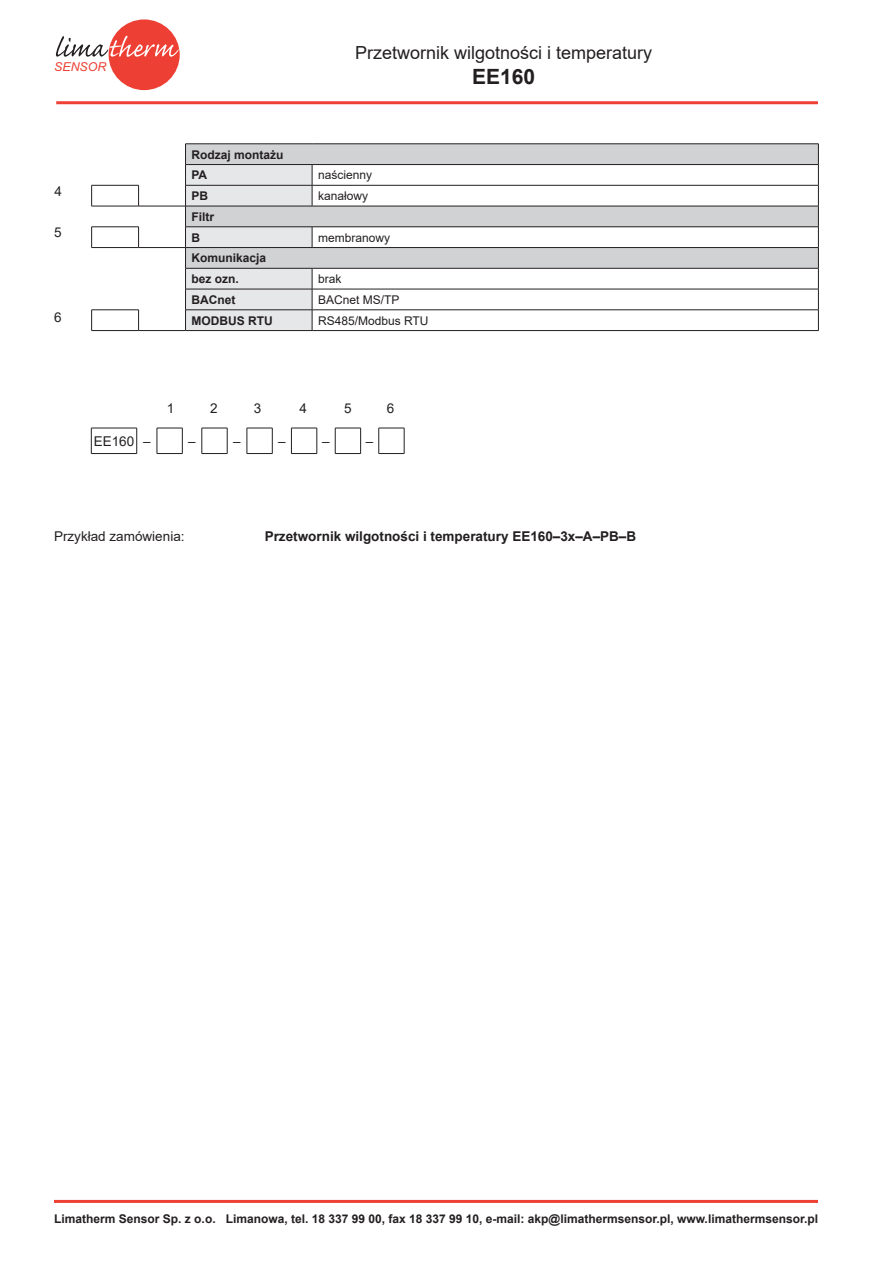
<style>
.page{position:relative;width:872px;height:1268px;background:#fff}
.page>*{position:absolute;margin:0;border:0;box-sizing:border-box;transform-origin:0 0}
.Do_spisu_treści{font:700 21px "Arial";color:#231f20}
.Do_spisu_treści-2{font:18px "Arial";color:#231f20}
.t1{font:700 13.5px "Arial";color:#231f20}
.Do_spisu_treści-3{font:13.5px "Arial";color:#231f20}
.t2{font:italic 12.3px "Arial";color:#ee3f34}
.Do_spisu_treści-4{font:700 12px "Arial";color:#231f20}
.t3{font:12px "Arial";color:#231f20}
</style>
<div class="page">
<hr style="left:54px;top:1199px;width:764px;height:3px;background:#ee3f34">
<div style="left:109px;top:19px;width:71px;height:71px;background:#ee3f34;border-radius:50%"></div>
<svg style="left:56px;top:36px;width:123px;height:21px"></svg>
<hr style="left:56px;top:101px;width:762px;height:3px;background:#ee3f34">
<div style="left:185px;top:144px;width:633px;height:20px;background:#d1d2d4"></div>
<div style="left:185px;top:206px;width:633px;height:21px;background:#d1d2d4"></div>
<div style="left:185px;top:247px;width:633px;height:21px;background:#d1d2d4"></div>
<hr style="left:185px;top:143px;width:127px;height:1px;background:#231f20">
<hr style="left:312px;top:143px;width:506px;height:1px;background:#231f20">
<hr style="left:312px;top:164px;width:506px;height:1px;background:#231f20">
<hr style="left:312px;top:185px;width:506px;height:1px;background:#231f20">
<hr style="left:139px;top:206px;width:46px;height:1px;background:#231f20">
<hr style="left:312px;top:206px;width:506px;height:1px;background:#231f20">
<hr style="left:312px;top:226px;width:506px;height:1px;background:#231f20">
<hr style="left:139px;top:247px;width:46px;height:1px;background:#231f20">
<hr style="left:312px;top:247px;width:506px;height:1px;background:#231f20">
<hr style="left:312px;top:268px;width:506px;height:1px;background:#231f20">
<hr style="left:312px;top:289px;width:506px;height:1px;background:#231f20">
<hr style="left:312px;top:309px;width:506px;height:1px;background:#231f20">
<svg style="left:818px;top:144px;width:1px;height:186px"></svg>
<hr style="left:139px;top:330px;width:46px;height:1px;background:#231f20">
<hr style="left:185px;top:330px;width:127px;height:1px;background:#231f20">
<hr style="left:312px;top:330px;width:506px;height:1px;background:#231f20">
<hr style="left:91px;top:185px;width:48px;height:1px;background:#231f20">
<svg style="left:91px;top:185px;width:1px;height:21px"></svg>
<svg style="left:138px;top:185px;width:1px;height:21px"></svg>
<hr style="left:91px;top:226px;width:48px;height:1px;background:#231f20">
<svg style="left:91px;top:227px;width:1px;height:20px"></svg>
<svg style="left:138px;top:227px;width:1px;height:20px"></svg>
<hr style="left:91px;top:309px;width:48px;height:1px;background:#231f20">
<svg style="left:91px;top:310px;width:1px;height:20px"></svg>
<svg style="left:138px;top:310px;width:1px;height:20px"></svg>
<hr style="left:91px;top:206px;width:48px;height:1px;background:#231f20">
<hr style="left:91px;top:247px;width:48px;height:1px;background:#231f20">
<hr style="left:91px;top:330px;width:48px;height:1px;background:#231f20">
<svg style="left:185px;top:144px;width:128px;height:186px"></svg>
<hr style="left:91px;top:427px;width:46px;height:1px;background:#231f20">
<svg style="left:91px;top:428px;width:1px;height:25px"></svg>
<svg style="left:136px;top:428px;width:1px;height:25px"></svg>
<hr style="left:91px;top:453px;width:46px;height:1px;background:#231f20">
<svg style="left:157px;top:427px;width:26px;height:27px"></svg>
<svg style="left:201px;top:427px;width:27px;height:27px"></svg>
<svg style="left:247px;top:427px;width:26px;height:27px"></svg>
<svg style="left:291px;top:427px;width:26px;height:27px"></svg>
<svg style="left:335px;top:427px;width:26px;height:27px"></svg>
<svg style="left:378px;top:427px;width:27px;height:27px"></svg>
<p class="t2" style="left:54px;top:58px;width:54px">SENSOR</p>
<p class="Do_spisu_treści-3" style="left:55px;top:182px;width:9px">4</p>
<p class="Do_spisu_treści-3" style="left:54px;top:223px;width:9px">5</p>
<p class="Do_spisu_treści-3" style="left:54px;top:307px;width:9px">6</p>
<p class="Do_spisu_treści-2" style="left:355px;top:40px;width:299px">Przetwornik wilgotności i temperatury</p>
<p class="Do_spisu_treści" style="left:472px;top:62px;width:65px">EE160</p>
<p class="Do_spisu_treści-4" style="left:191px;top:146px;width:94px">Rodzaj montażu</p>
<p class="Do_spisu_treści-4" style="left:191px;top:166px;width:17px">PA</p>
<p class="t3" style="left:318px;top:167px;width:56px">naścienny</p>
<p class="Do_spisu_treści-4" style="left:191px;top:187px;width:18px">PB</p>
<p class="t3" style="left:318px;top:187px;width:52px">kanałowy</p>
<p class="Do_spisu_treści-4" style="left:191px;top:208px;width:24px">Filtr</p>
<p class="Do_spisu_treści-4" style="left:191px;top:229px;width:10px">B</p>
<p class="t3" style="left:318px;top:229px;width:74px">membranowy</p>
<p class="Do_spisu_treści-4" style="left:191px;top:249px;width:76px">Komunikacja</p>
<p class="Do_spisu_treści-4" style="left:191px;top:270px;width:49px">bez ozn.</p>
<p class="t3" style="left:318px;top:270px;width:25px">brak</p>
<p class="Do_spisu_treści-4" style="left:191px;top:291px;width:45px">BACnet</p>
<p class="t3" style="left:318px;top:291px;width:83px">BACnet MS/TP</p>
<p class="Do_spisu_treści-4" style="left:191px;top:312px;width:83px">MODBUS RTU</p>
<p class="t3" style="left:318px;top:312px;width:112px">RS485/Modbus RTU</p>
<p class="Do_spisu_treści-3" style="left:167px;top:399px;width:9px">1</p>
<p class="Do_spisu_treści-3" style="left:210px;top:399px;width:9px">2</p>
<p class="Do_spisu_treści-3" style="left:254px;top:399px;width:9px">3</p>
<p class="Do_spisu_treści-3" style="left:299px;top:399px;width:9px">4</p>
<p class="Do_spisu_treści-3" style="left:344px;top:399px;width:9px">5</p>
<p class="Do_spisu_treści-3" style="left:387px;top:399px;width:9px">6</p>
<p class="Do_spisu_treści-3" style="left:94px;top:431px;width:42px">EE160</p>
<p class="Do_spisu_treści-3" style="left:143px;top:431px;width:9px">–</p>
<p class="Do_spisu_treści-3" style="left:188px;top:431px;width:9px">–</p>
<p class="Do_spisu_treści-3" style="left:233px;top:431px;width:9px">–</p>
<p class="Do_spisu_treści-3" style="left:278px;top:431px;width:9px">–</p>
<p class="Do_spisu_treści-3" style="left:322px;top:431px;width:9px">–</p>
<p class="Do_spisu_treści-3" style="left:366px;top:431px;width:9px">–</p>
<p class="Do_spisu_treści-3" style="left:54px;top:526px;width:132px">Przykład zamówienia:</p>
<p class="t1" style="left:265px;top:526px;width:373px">Przetwornik wilgotności i temperatury EE160–3x–A–PB–B</p>
<p class="Do_spisu_treści-4" style="left:54px;top:1209px;width:765px">Limatherm Sensor Sp. z o.o. Limanowa, tel. 18 337 99 00, fax 18 337 99 10, e-mail: akp@limathermsensor.pl, www.limathermsensor.pl</p>
</div>
